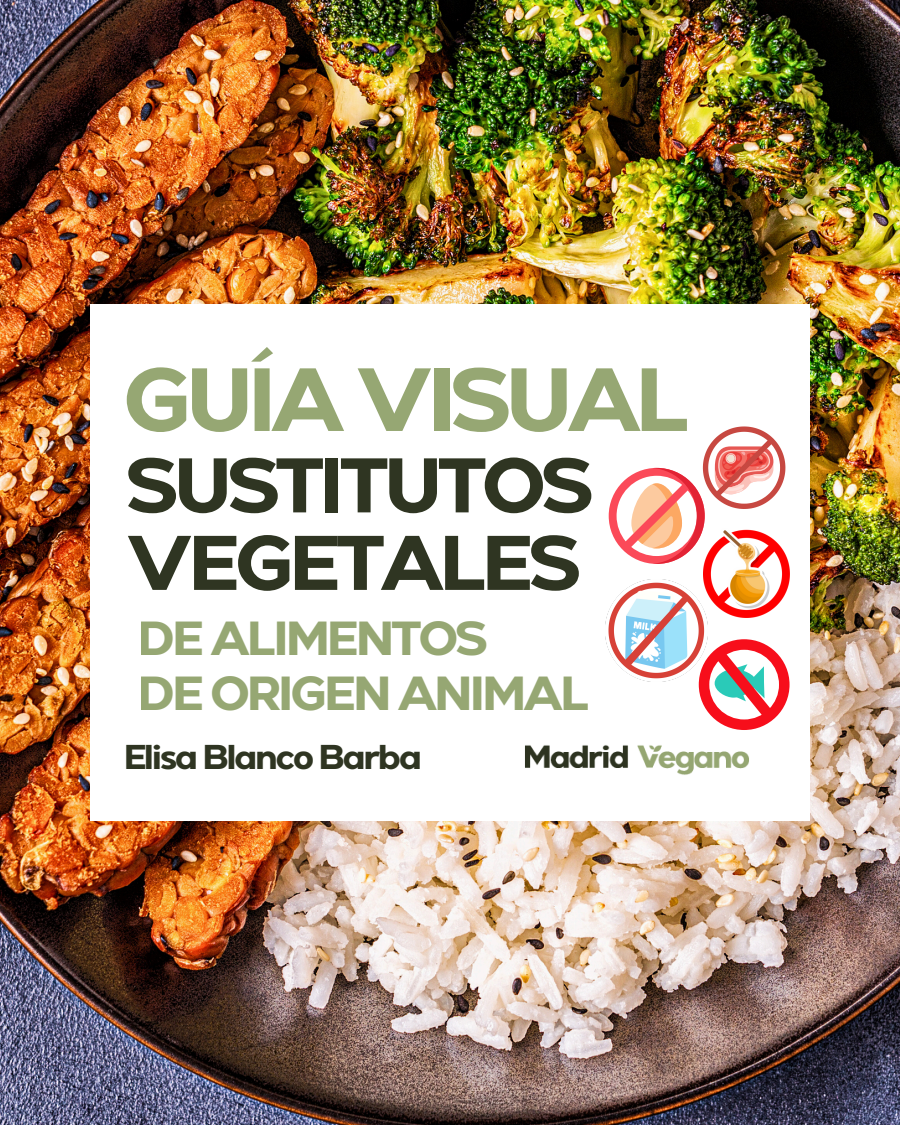
<style>
.page{position:relative;width:900px;height:1125px;background:#fff}
.page>*{position:absolute;margin:0;border:0;box-sizing:border-box;transform-origin:0 0}
.t1{font:700 89.5px "Giga Sans";letter-spacing:-.075em;color:#95a672}
.t2{font:700 77.2px/77.5px "Giga Sans";letter-spacing:-.07em;color:#2d3320}
.t3{font:700 47.8px/55.8px "Giga Sans";letter-spacing:-.07em;color:#95a672}
.t4{font:700 34.4px "Giga Sans";letter-spacing:-.07em;color:#2d3320}
</style>
<div class="page">
<img style="left:0;top:0;width:900px;height:1125px">
<img style="left:90px;top:304px;width:720px;height:516px">
<img style="left:484px;top:737px;width:306px;height:46px">
<svg style="left:609px;top:426px;width:176px;height:138px"></svg>
<img style="left:606px;top:580px;width:102px;height:102px">
<img style="left:703px;top:529px;width:87px;height:88px">
<svg style="left:699px;top:639px;width:91px;height:91px"></svg>
<h1 class="t1" style="left:123px;top:368px;width:569px">GUÍA VISUAL</h1>
<h2 class="t2" style="left:125px;top:458px;width:470px">SUSTITUTOS<br>VEGETALES</h2>
<p class="t3" style="left:138px;top:617px;width:453px">DE ALIMENTOS<br>DE ORIGEN ANIMAL</p>
<p class="t4" style="left:123px;top:745px;width:301px">Elisa Blanco Barba</p>
</div>
